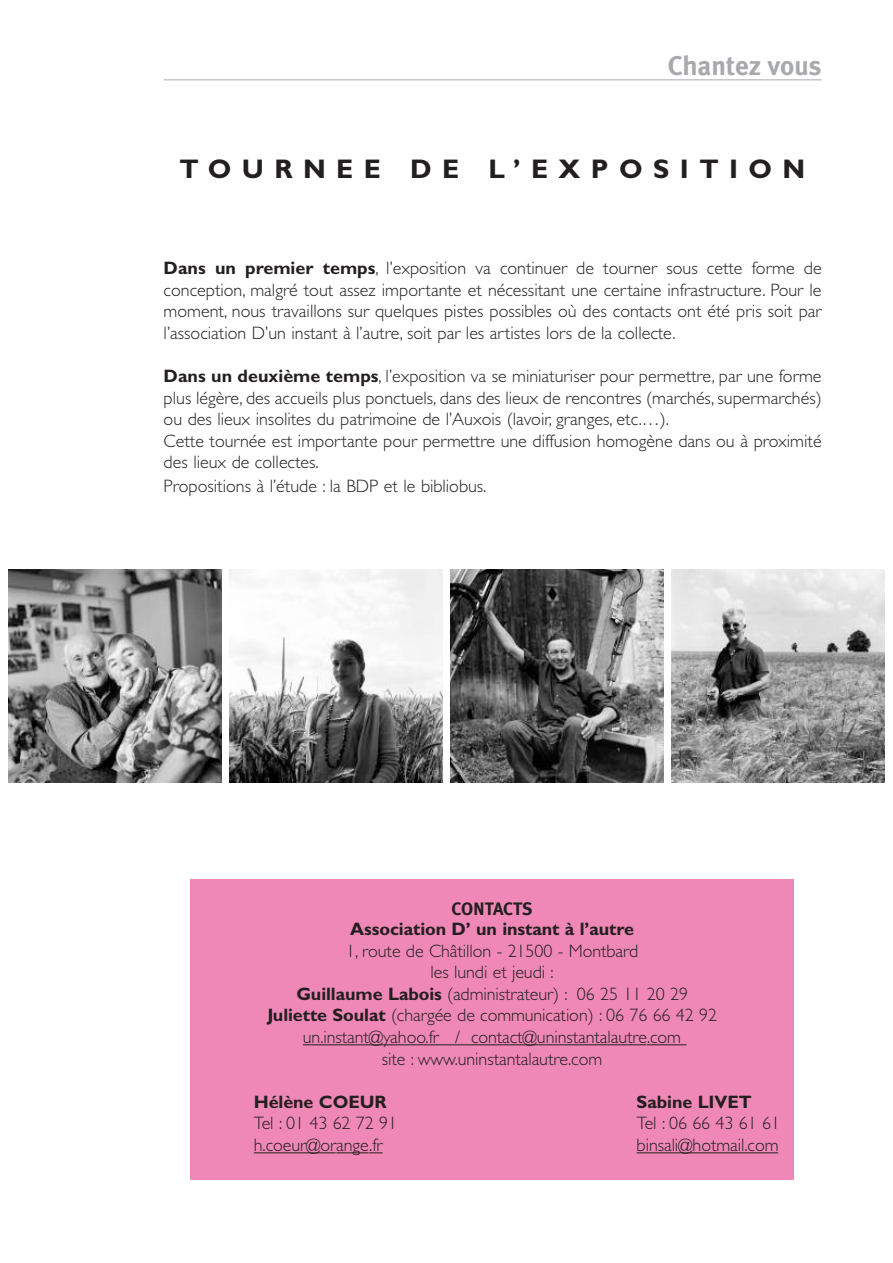
<style>
.page{position:relative;width:893px;height:1263px;background:#fff}
.page>*{position:absolute;margin:0;border:0;box-sizing:border-box;transform-origin:0 0}
.t1{font:700 27px "Gill Sans Std";letter-spacing:.385em;color:#231f20}
.t2{font:700 27px "Meta Plus";color:#a8a9ad}
.t3{font:300 18px/21.6px "Gill Sans Std";color:#231f20;text-align:justify}
.t4{font:700 18px "Gill Sans Std";letter-spacing:-.005em;color:#231f20}
.t5{font:700 18px "Meta Plus";letter-spacing:-.01em;color:#231f20}
.s1{font-weight:700}
</style>
<div class="page">
<hr style="left:164px;top:79px;width:657px;height:1px;background:#a8a9ad">
<div style="left:190px;top:879px;width:604px;height:301px;background:#ef88b7"></div>
<hr style="left:303px;top:1044px;width:87px;height:1px;background:#231f20">
<hr style="left:390px;top:1044px;width:36px;height:1px;background:#231f20">
<hr style="left:426px;top:1044px;width:220px;height:1px;background:#231f20">
<hr style="left:647px;top:1044px;width:39px;height:1px;background:#231f20">
<hr style="left:254px;top:1152px;width:82px;height:1px;background:#231f20">
<hr style="left:336px;top:1152px;width:33px;height:1px;background:#231f20">
<svg style="left:369px;top:1152px;width:14px;height:1px"></svg>
<hr style="left:637px;top:1152px;width:141px;height:1px;background:#231f20">
<img style="left:9px;top:570px;width:212px;height:212px">
<img style="left:451px;top:570px;width:212px;height:212px">
<img style="left:230px;top:570px;width:212px;height:212px">
<img style="left:672px;top:570px;width:212px;height:212px">
<h1 class="t2" style="left:668px;top:50px;width:155px">Chantez vous</h1>
<h1 class="t1" style="left:180px;top:152px;width:627px">TOURNEE DE L’EXPOSITION</h1>
<p class="t3" style="left:164px;top:257px;width:659px"><span class="s1">Dans un premier temps</span>, l’exposition va continuer de tourner sous cette forme de conception, malgré tout assez importante et nécessitant une certaine infrastructure. Pour le moment, nous travaillons sur quelques pistes possibles où des contacts ont été pris soit par l’association D’un instant à l’autre, soit par les artistes lors de la collecte.</p>
<p class="t3" style="left:164px;top:365px;width:660px;text-align:left"><span class="s1">Dans un deuxième temps</span>, l’exposition va se miniaturiser pour permettre, par une forme plus légère, des accueils plus ponctuels, dans des lieux de rencontres (marchés, supermarchés) ou des lieux insolites du patrimoine de l’Auxois (lavoir, granges, etc.…).<br>Cette tournée est importante pour permettre une diffusion homogène dans ou à proximité des lieux de collectes.</p>
<p class="t3" style="left:164px;top:475px;width:324px">Propositions à l’étude : la BDP et le bibliobus.</p>
<p class="t5" style="left:451px;top:899px;width:83px">CONTACTS</p>
<p class="t4" style="left:350px;top:918px;width:285px">Association D’ un instant à l’autre</p>
<p class="t3" style="left:267px;top:940px;width:451px;text-align:center">1, route de Châtillon - 21500 - Montbard<br>les lundi et jeudi :<br><span class="s1">Guillaume Labois</span> (administrateur) : 06 25 11 20 29<br><span class="s1">Juliette Soulat</span> (chargée de communication) : 06 76 66 42 92 un.instant@yahoo.fr / contact@uninstantalautre.com<br>site : www.uninstantalautre.com</p>
<p class="t4" style="left:254px;top:1091px;width:134px">Hélène COEUR</p>
<p class="t4" style="left:637px;top:1091px;width:117px">Sabine LIVET</p>
<p class="t3" style="left:254px;top:1113px;width:145px">Tel : 01 43 62 72 91</p>
<p class="t3" style="left:637px;top:1113px;width:145px">Tel : 06 66 43 61 61</p>
<p class="t3" style="left:254px;top:1134px;width:130px">h.coeur@orange.fr</p>
<p class="t3" style="left:637px;top:1134px;width:143px">binsali@hotmail.com</p>
</div>
